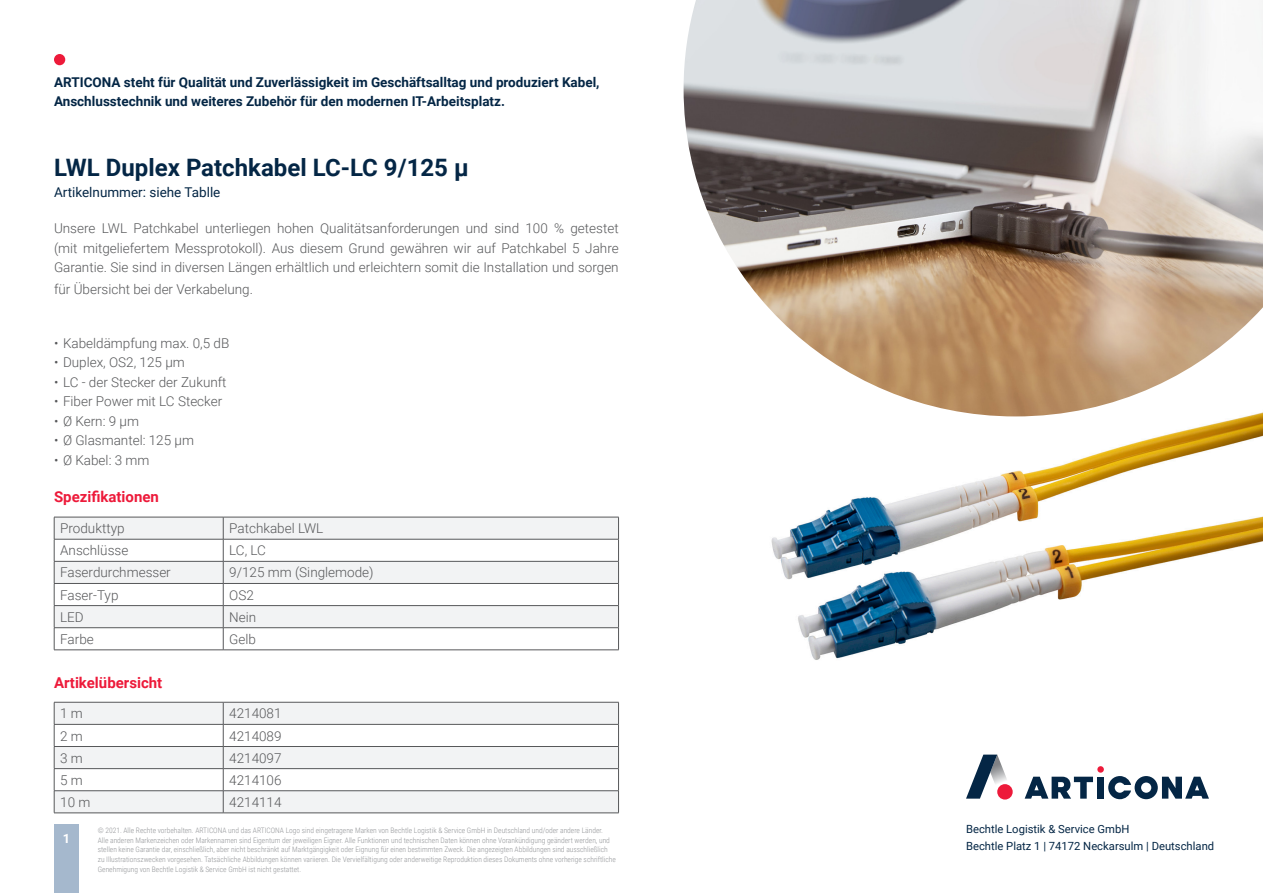
<style>
.page{position:relative;width:1263px;height:893px;background:#fff}
.page>*{position:absolute;margin:0;border:0;box-sizing:border-box;transform-origin:0 0}
.Produktname_16_19{font:700 24px "Roboto";color:#042645}
.Überschrift_rot{font:700 15px "Roboto";color:#ed1a3a}
.Grundtext_9_13{font:300 13.5px/19.5px "Roboto";color:#57585a;text-align:justify}
.Tabellentext{font:300 13.5px "Roboto";color:#57585a}
.t1{font:700 13.5px/19.5px "Roboto";color:#042645}
.Produktname_16_19-2{font:13.5px "Roboto";color:#042645}
.t2{font:700 12.75px "Roboto";color:#fff}
.t3{font:11.25px/16.5px "Roboto";color:#042645}
.t4{font:300 7.5px/9.8px "Roboto Condensed";color:#939598}
</style>
<div class="page">
<img style="left:771px;top:416px;width:492px;height:339px">
<div style="left:54px;top:825px;width:25px;height:68px;background:#a5b8cd"></div>
<div style="left:54px;top:54px;width:11px;height:11px;background:#ed1a3a;border-radius:50%"></div>
<div style="left:1097px;top:766px;width:7px;height:7px;background:#ed1a3a;border-radius:50%"></div>
<svg style="left:1025px;top:777px;width:68px;height:22px"></svg>
<div style="left:1097px;top:777px;width:7px;height:22px;background:#042645"></div>
<svg style="left:1108px;top:776px;width:101px;height:23px"></svg>
<svg style="left:966px;top:755px;width:47px;height:44px"></svg>
<div style="left:997px;top:784px;width:16px;height:15px;background:#ed1a3a;border-radius:50%"></div>
<img style="left:684px;top:0;width:579px;height:416px">
<svg style="left:54px;top:517px;width:565px;height:133px"></svg>
<hr style="left:54px;top:650px;width:169px;height:1px;background:#57585a">
<hr style="left:223px;top:650px;width:396px;height:1px;background:#57585a">
<svg style="left:54px;top:702px;width:565px;height:111px"></svg>
<hr style="left:54px;top:813px;width:169px;height:1px;background:#57585a">
<hr style="left:223px;top:813px;width:396px;height:1px;background:#57585a">
<h3 class="t1" style="left:54px;top:72px;width:547px">ARTICONA steht für Qualität und Zuverlässigkeit im Geschäftsalltag und produziert Kabel,<br>Anschlusstechnik und weiteres Zubehör für den modernen IT-Arbeitsplatz.</h3>
<p class="Produktname_16_19" style="left:54px;top:151px;width:416px">LWL Duplex Patchkabel LC-LC 9/125 µ</p>
<p class="Produktname_16_19-2" style="left:54px;top:183px;width:168px">Artikelnummer: siehe Tablle</p>
<p class="Grundtext_9_13" style="left:54px;top:218px;width:566px">Unsere LWL Patchkabel unterliegen hohen Qualitätsanforderungen und sind 100 % getestet (mit mitgeliefertem Messprotokoll). Aus diesem Grund gewähren wir auf Patchkabel 5 Jahre Garantie. Sie sind in diversen Längen erhältlich und erleichtern somit die Installation und sorgen</p>
<p class="Grundtext_9_13" style="left:54px;top:279px;width:200px">für Übersicht bei der Verkabelung.</p>
<p class="Grundtext_9_13" style="left:54px;top:333px;width:177px">• Kabeldämpfung max. 0,5 dB</p>
<p class="Grundtext_9_13" style="left:54px;top:352px;width:132px">• Duplex, OS2, 125 µm</p>
<p class="Grundtext_9_13" style="left:54px;top:372px;width:174px">• LC - der Stecker der Zukunft</p>
<p class="Grundtext_9_13" style="left:54px;top:391px;width:170px">• Fiber Power mit LC Stecker</p>
<p class="Grundtext_9_13" style="left:54px;top:411px;width:87px">• Ø Kern: 9 µm</p>
<p class="Grundtext_9_13" style="left:54px;top:430px;width:142px">• Ø Glasmantel: 125 µm</p>
<p class="Grundtext_9_13" style="left:54px;top:450px;width:97px">• Ø Kabel: 3 mm</p>
<p class="Überschrift_rot" style="left:54px;top:487px;width:106px">Spezifikationen</p>
<p class="Tabellentext" style="left:60px;top:519px;width:66px">Produkttyp</p>
<p class="Tabellentext" style="left:229px;top:519px;width:96px">Patchkabel LWL</p>
<p class="Tabellentext" style="left:60px;top:541px;width:70px">Anschlüsse</p>
<p class="Tabellentext" style="left:229px;top:541px;width:38px">LC, LC</p>
<p class="Tabellentext" style="left:60px;top:563px;width:112px">Faserdurchmesser</p>
<p class="Tabellentext" style="left:229px;top:563px;width:146px">9/125 mm (Singlemode)</p>
<p class="Tabellentext" style="left:60px;top:585px;width:60px">Faser-Typ</p>
<p class="Tabellentext" style="left:229px;top:585px;width:26px">OS2</p>
<p class="Tabellentext" style="left:60px;top:607px;width:25px">LED</p>
<p class="Tabellentext" style="left:229px;top:607px;width:28px">Nein</p>
<p class="Tabellentext" style="left:60px;top:630px;width:35px">Farbe</p>
<p class="Tabellentext" style="left:229px;top:630px;width:28px">Gelb</p>
<p class="Überschrift_rot" style="left:54px;top:672px;width:110px">Artikelübersicht</p>
<p class="Tabellentext" style="left:60px;top:704px;width:24px">1 m</p>
<p class="Tabellentext" style="left:229px;top:704px;width:54px">4214081</p>
<p class="Tabellentext" style="left:60px;top:726px;width:24px">2 m</p>
<p class="Tabellentext" style="left:229px;top:726px;width:54px">4214089</p>
<p class="Tabellentext" style="left:60px;top:748px;width:24px">3 m</p>
<p class="Tabellentext" style="left:229px;top:748px;width:54px">4214097</p>
<p class="Tabellentext" style="left:60px;top:770px;width:24px">5 m</p>
<p class="Tabellentext" style="left:229px;top:770px;width:54px">4214106</p>
<p class="Tabellentext" style="left:60px;top:793px;width:32px">10 m</p>
<p class="Tabellentext" style="left:229px;top:793px;width:54px">4214114</p>
<h3 class="t2" style="left:63px;top:829px;width:9px">1</h3>
<p class="t4" style="left:98px;top:825px;width:520px">© 2021. Alle Rechte vorbehalten. ARTICONA und das ARTICONA Logo sind eingetragene Marken von Bechtle Logistik &amp; Service GmbH in Deutschland und/oder andere Länder.<br>Alle anderen Markenzeichen oder Markennamen sind Eigentum der jeweiligen Eigner. Alle Funktionen und technischen Daten können ohne Vorankündigung geändert werden, und stellen keine Garantie dar, einschließlich, aber nicht beschränkt auf Marktgängigkeit oder Eignung für einen bestimmten Zweck. Die angezeigten Abbildungen sind ausschließlich zu Illustrationszwecken vorgesehen. Tatsächliche Abbildungen können variieren. Die Vervielfältigung oder anderweitige Reproduktion dieses Dokuments ohne vorherige schriftliche Genehmigung von Bechtle Logistik &amp; Service GmbH ist nicht gestattet.</p>
<h3 class="t3" style="left:966px;top:821px;width:250px">Bechtle Logistik &amp; Service GmbH<br>Bechtle Platz 1 | 74172 Neckarsulm | Deutschland</h3>
</div>
